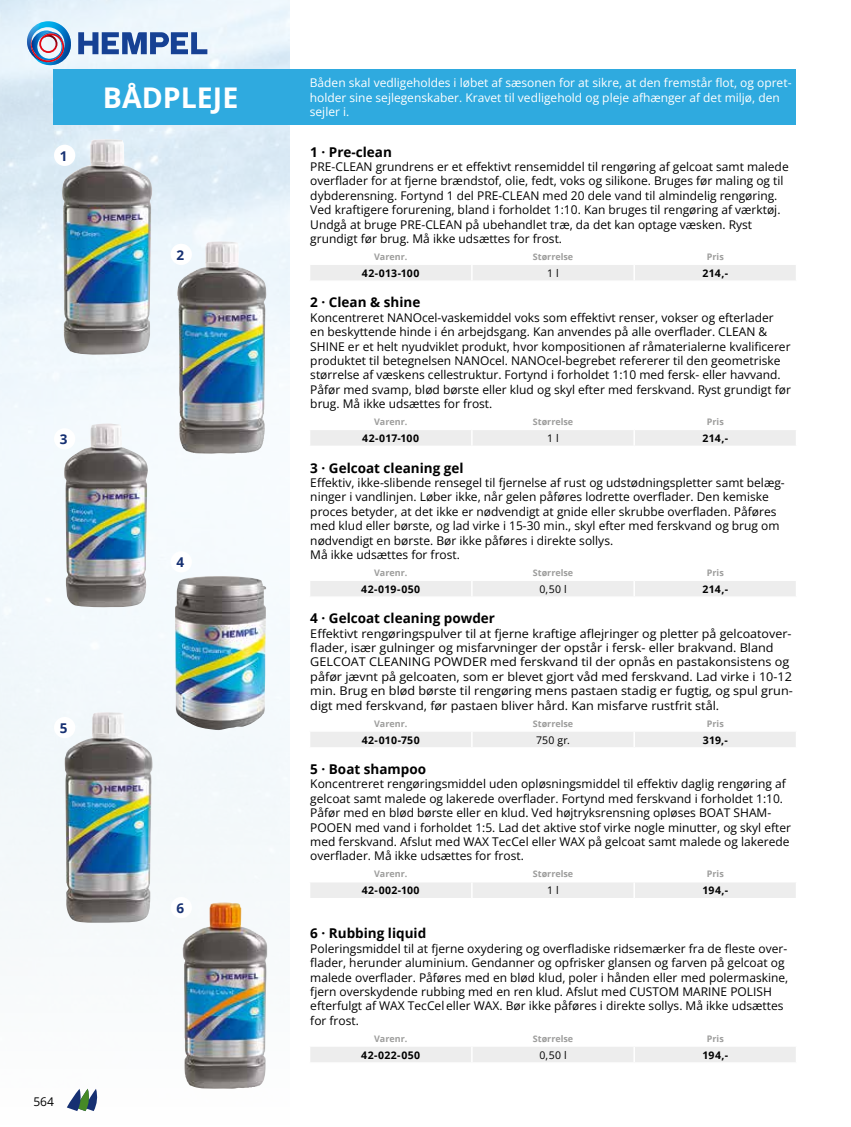
<style>
.page{position:relative;width:851px;height:1127px;background:#fff}
.page>*{position:absolute;margin:0;border:0;box-sizing:border-box;transform-origin:0 0}
.t1{font:700 28.5px "Open Sans";color:#fff}
.t2{font:700 13.5px "Open Sans";color:#000}
.t3{font:700 13.5px "Open Sans";color:#163072}
.t4{font:12px/14.4px "Open Sans";color:#000}
.t5{font:12px/14.4px "Open Sans";color:#000;scale:1.05 1}
.t6{font:12px/14.4px "Open Sans";color:#fff}
.t7{font:700 10.5px "Open Sans";letter-spacing:.03em;color:#000}
.t8{font:10.5px "Open Sans";letter-spacing:.03em;color:#000}
.t9{font:700 9px "Open Sans";color:#9d9d9c}
</style>
<div class="page">
<img style="left:0;top:0;width:289px;height:1112px">
<div style="left:54px;top:145px;width:21px;height:21px;background:#fff;border-radius:50%"></div>
<div style="left:54px;top:428px;width:21px;height:21px;background:#fff;border-radius:50%"></div>
<div style="left:54px;top:717px;width:21px;height:21px;background:#fff;border-radius:50%"></div>
<div style="left:171px;top:244px;width:21px;height:21px;background:#fff;border-radius:50%"></div>
<div style="left:171px;top:551px;width:21px;height:21px;background:#fff;border-radius:50%"></div>
<div style="left:171px;top:897px;width:21px;height:21px;background:#fff;border-radius:50%"></div>
<div style="left:53px;top:69px;width:743px;height:55px;background:#2faadf"></div>
<img style="left:177px;top:241px;width:89px;height:213px">
<img style="left:62px;top:139px;width:90px;height:216px">
<div style="left:310px;top:265px;width:486px;height:15px;background:#ededed"></div>
<div style="left:310px;top:430px;width:486px;height:16px;background:#ededed"></div>
<div style="left:310px;top:581px;width:486px;height:15px;background:#ededed"></div>
<div style="left:310px;top:732px;width:486px;height:15px;background:#ededed"></div>
<div style="left:310px;top:883px;width:486px;height:15px;background:#ededed"></div>
<div style="left:310px;top:1047px;width:486px;height:15px;background:#ededed"></div>
<img style="left:64px;top:423px;width:84px;height:184px">
<img style="left:175px;top:576px;width:91px;height:154px">
<img style="left:182px;top:902px;width:86px;height:187px">
<img style="left:65px;top:712px;width:88px;height:211px">
<svg style="left:67px;top:1089px;width:31px;height:22px"></svg>
<svg style="left:27px;top:21px;width:180px;height:45px;background:#a7bcd9"></svg>
<p class="t3" style="left:60px;top:146px;width:9px">1</p>
<h1 class="t1" style="left:103px;top:77px;width:137px">BÅDPLEJE</h1>
<p class="t3" style="left:176px;top:245px;width:9px">2</p>
<p class="t3" style="left:60px;top:430px;width:9px">3</p>
<p class="t3" style="left:60px;top:718px;width:9px">5</p>
<p class="t3" style="left:176px;top:553px;width:9px">4</p>
<p class="t3" style="left:176px;top:898px;width:9px">6</p>
<p class="t4" style="left:33px;top:1094px;width:22px">564</p>
<p class="t6" style="left:310px;top:75px;width:483px">Båden skal vedligeholdes i løbet af sæsonen for at sikre, at den fremstår flot, og opret&shy;holder sine sejlegenskaber. Kravet til vedligehold og pleje afhænger af det miljø, den</p>
<p class="t6" style="left:310px;top:104px;width:41px">sejler i.</p>
<p class="t2" style="left:310px;top:142px;width:83px">1 · Pre-clean</p>
<p class="t4" style="left:310px;top:159px;width:480px">PRE-CLEAN grundrens er et effektivt rensemiddel til rengøring af gelcoat samt malede overflader for at fjerne brændstof, olie, fedt, voks og silikone. Bruges før maling og til dybderensning. Fortynd 1 del PRE-CLEAN med 20 dele vand til almindelig rengøring.<br>Ved kraftigere forurening, bland i forholdet 1:10. Kan bruges til rengøring af værktøj.<br>Undgå at bruge PRE-CLEAN på ubehandlet træ, da det kan optage væsken. Ryst grundigt før brug. Må ikke udsættes for frost.</p>
<p class="t9" style="left:374px;top:250px;width:35px">Varenr.</p>
<p class="t9" style="left:532px;top:250px;width:42px">Størrelse</p>
<p class="t9" style="left:706px;top:250px;width:18px">Pris</p>
<p class="t7" style="left:362px;top:266px;width:59px">42-013-100</p>
<p class="t8" style="left:547px;top:266px;width:13px">1 l</p>
<p class="t7" style="left:702px;top:266px;width:27px">214,-</p>
<p class="t2" style="left:310px;top:293px;width:111px">2 · Clean &amp; shine</p>
<p class="t4" style="left:310px;top:310px;width:482px">Koncentreret NANOcel-vaskemiddel voks som effektivt renser, vokser og efterlader<br>en beskyttende hinde i én arbejdsgang. Kan anvendes på alle overflader. CLEAN &amp; SHINE er et helt nyudviklet produkt, hvor kompositionen af råmaterialerne kvalificerer produktet til betegnelsen NANOcel. NANOcel-begrebet refererer til den geometriske størrelse af væskens cellestruktur. Fortynd i forholdet 1:10 med fersk- eller havvand.<br>Påfør med svamp, blød børste eller klud og skyl efter med ferskvand. Ryst grundigt før brug. Må ikke udsættes for frost.</p>
<p class="t9" style="left:374px;top:415px;width:35px">Varenr.</p>
<p class="t9" style="left:532px;top:415px;width:42px">Størrelse</p>
<p class="t9" style="left:706px;top:415px;width:18px">Pris</p>
<p class="t7" style="left:362px;top:431px;width:58px">42-017-100</p>
<p class="t8" style="left:547px;top:431px;width:13px">1 l</p>
<p class="t7" style="left:702px;top:431px;width:27px">214,-</p>
<p class="t2" style="left:310px;top:458px;width:155px">3 · Gelcoat cleaning gel</p>
<p class="t4" style="left:310px;top:475px;width:476px">Effektiv, ikke-slibende rensegel til fjernelse af rust og udstødningspletter samt belæg&shy;ninger i vandlinjen. Løber ikke, når gelen påføres lodrette overflader. Den kemiske proces betyder, at det ikke er nødvendigt at gnide eller skrubbe overfladen. Påføres med klud eller børste, og lad virke i 15-30 min., skyl efter med ferskvand og brug om nødvendigt en børste. Bør ikke påføres i direkte sollys.<br>Må ikke udsættes for frost.</p>
<p class="t9" style="left:374px;top:566px;width:35px">Varenr.</p>
<p class="t9" style="left:532px;top:566px;width:42px">Størrelse</p>
<p class="t9" style="left:706px;top:566px;width:18px">Pris</p>
<p class="t7" style="left:361px;top:582px;width:60px">42-019-050</p>
<p class="t8" style="left:539px;top:582px;width:29px">0,50 l</p>
<p class="t7" style="left:702px;top:582px;width:27px">214,-</p>
<p class="t2" style="left:310px;top:609px;width:186px">4 · Gelcoat cleaning powder</p>
<p class="t5" style="left:310px;top:626px;width:461px">Effektivt rengøringspulver til at fjerne kraftige aflejringer og pletter på gelcoatover&shy;flader, især gulninger og misfarvninger der opstår i fersk- eller brakvand. Bland GELCOAT CLEANING POWDER med ferskvand til der opnås en pastakonsistens og påfør jævnt på gelcoaten, som er blevet gjort våd med ferskvand. Lad virke i 10-12 min. Brug en blød børste til rengøring mens pastaen stadig er fugtig, og spul grun&shy;digt med ferskvand, før pastaen bliver hård. Kan misfarve rustfrit stål.</p>
<p class="t9" style="left:374px;top:717px;width:35px">Varenr.</p>
<p class="t9" style="left:532px;top:717px;width:42px">Størrelse</p>
<p class="t9" style="left:706px;top:717px;width:18px">Pris</p>
<p class="t7" style="left:362px;top:732px;width:59px">42-010-750</p>
<p class="t8" style="left:536px;top:733px;width:35px">750 gr.</p>
<p class="t7" style="left:702px;top:732px;width:27px">319,-</p>
<p class="t2" style="left:310px;top:759px;width:117px">5 · Boat shampoo</p>
<p class="t4" style="left:310px;top:776px;width:482px">Koncentreret rengøringsmiddel uden opløsningsmiddel til effektiv daglig rengøring af gelcoat samt malede og lakerede overflader. Fortynd med ferskvand i forholdet 1:10.<br>Påfør med en blød børste eller en klud. Ved højtryksrensning opløses BOAT SHAM-POOEN med vand i forholdet 1:5. Lad det aktive stof virke nogle minutter, og skyl efter med ferskvand. Afslut med WAX TecCel eller WAX på gelcoat samt malede og lakerede overflader. Må ikke udsættes for frost.</p>
<p class="t9" style="left:374px;top:868px;width:35px">Varenr.</p>
<p class="t9" style="left:532px;top:868px;width:42px">Størrelse</p>
<p class="t9" style="left:706px;top:868px;width:18px">Pris</p>
<p class="t7" style="left:362px;top:883px;width:59px">42-002-100</p>
<p class="t8" style="left:547px;top:883px;width:13px">1 l</p>
<p class="t7" style="left:702px;top:883px;width:27px">194,-</p>
<p class="t2" style="left:310px;top:924px;width:117px">6 · Rubbing liquid</p>
<p class="t4" style="left:310px;top:941px;width:479px">Poleringsmiddel til at fjerne oxydering og overfladiske ridsemærker fra de fleste over&shy;flader, herunder aluminium. Gendanner og opfrisker glansen og farven på gelcoat og malede overflader. Påføres med en blød klud, poler i hånden eller med polermaskine, fjern overskydende rubbing med en ren klud. Afslut med CUSTOM MARINE POLISH efterfulgt af WAX TecCel eller WAX. Bør ikke påføres i direkte sollys. Må ikke udsættes for frost.</p>
<p class="t9" style="left:374px;top:1032px;width:35px">Varenr.</p>
<p class="t9" style="left:532px;top:1032px;width:42px">Størrelse</p>
<p class="t9" style="left:706px;top:1032px;width:18px">Pris</p>
<p class="t7" style="left:361px;top:1047px;width:60px">42-022-050</p>
<p class="t8" style="left:539px;top:1048px;width:29px">0,50 l</p>
<p class="t7" style="left:702px;top:1047px;width:27px">194,-</p>
</div>
